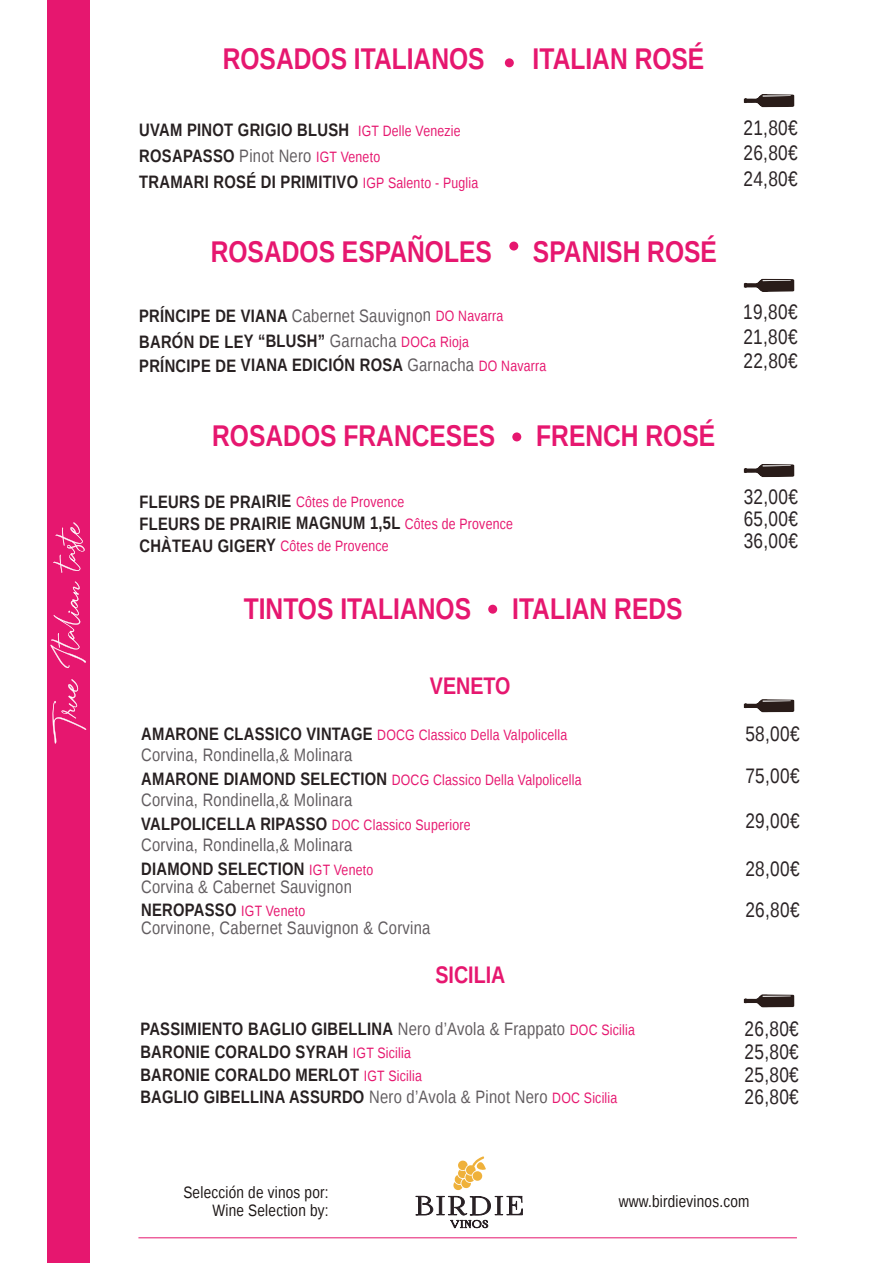
<style>
.page{position:relative;width:893px;height:1263px;background:#fff}
.page>*{position:absolute;margin:0;border:0;box-sizing:border-box;transform-origin:0 0}
.t1{font:700 30px "Liberation Sans Narrow";color:#e6176f}
.t2{font:700 24px "Liberation Sans Narrow";color:#e6176f}
.t3{font:21px "Liberation Sans Narrow";letter-spacing:.015em;color:#2b2426}
.t4{font:700 18px "Liberation Sans Narrow";letter-spacing:.015em;color:#272021}
.t5{font:18px/18px "Liberation Sans Narrow";letter-spacing:.015em;color:#615c5f}
.t6{font:16.5px/18px "Liberation Sans Narrow";letter-spacing:.015em;color:#1b1514;text-align:right}
.t7{font:15px "Liberation Sans Narrow";letter-spacing:.015em;color:#e6176f}
.s1{font-weight:400;font-size:15px;color:#e6176f}
.s2{font-weight:400;color:#615c5f}
.s3{font-weight:700;color:#272021}
.s4{font-size:15px;color:#e6176f}
.s5{font-weight:700;font-size:18px;color:#272021}
</style>
<div class="page">
<div style="left:47px;top:0;width:42px;height:1263px;background:#e6176f"></div>
<svg style="left:52px;top:679px;width:34px;height:65px"></svg>
<svg style="left:50px;top:581px;width:36px;height:87px"></svg>
<svg style="left:53px;top:522px;width:32px;height:51px"></svg>
<div style="left:505px;top:58px;width:9px;height:9px;background:#e6176f;border-radius:50%"></div>
<div style="left:509px;top:242px;width:9px;height:9px;background:#e6176f;border-radius:50%"></div>
<div style="left:512px;top:432px;width:9px;height:9px;background:#e6176f;border-radius:50%"></div>
<div style="left:488px;top:605px;width:9px;height:9px;background:#e6176f;border-radius:50%"></div>
<svg style="left:453px;top:1156px;width:33px;height:34px"></svg>
<svg style="left:415px;top:1196px;width:108px;height:33px"></svg>
<hr style="left:138px;top:1237px;width:659px;height:1px;background:#e6176f">
<svg style="left:743px;top:94px;width:52px;height:13px"></svg>
<svg style="left:743px;top:279px;width:52px;height:13px"></svg>
<svg style="left:743px;top:464px;width:52px;height:13px"></svg>
<svg style="left:743px;top:699px;width:52px;height:13px"></svg>
<svg style="left:743px;top:994px;width:52px;height:13px"></svg>
<h1 class="t1" style="left:223px;top:38px;width:263px">ROSADOS ITALIANOS</h1>
<h1 class="t1" style="left:533px;top:38px;width:173px">ITALIAN ROSÉ</h1>
<p class="t4" style="left:139px;top:118px;width:323px">UVAM PINOT GRIGIO BLUSH <span class="s1">IGT Delle Venezie</span></p>
<p class="t3" style="left:743px;top:115px;width:56px">21,80€</p>
<p class="t4" style="left:139px;top:143px;width:242px">ROSAPASSO <span class="s2">Pinot Nero</span> <span class="s1">IGT Veneto</span></p>
<p class="t3" style="left:743px;top:141px;width:56px">26,80€</p>
<p class="t4" style="left:139px;top:169px;width:341px">TRAMARI ROSÉ DI PRIMITIVO <span class="s1">IGP Salento - Puglia</span></p>
<p class="t3" style="left:743px;top:166px;width:56px">24,80€</p>
<h1 class="t1" style="left:211px;top:231px;width:283px">ROSADOS ESPAÑOLES</h1>
<h1 class="t1" style="left:533px;top:231px;width:186px">SPANISH ROSÉ</h1>
<p class="t5" style="left:139px;top:307px;width:366px"><span class="s3">PRÍNCIPE DE VIANA</span> Cabernet Sauvignon <span class="s4">DO Navarra</span></p>
<p class="t3" style="left:743px;top:299px;width:56px">19,80€</p>
<p class="t4" style="left:139px;top:329px;width:331px">BARÓN DE LEY “BLUSH” <span class="s2">Garnacha</span> <span class="s1">DOCa Rioja</span></p>
<p class="t3" style="left:743px;top:325px;width:56px">21,80€</p>
<p class="t4" style="left:139px;top:353px;width:409px">PRÍNCIPE DE VIANA EDICIÓN ROSA <span class="s2">Garnacha</span> <span class="s1">DO Navarra</span></p>
<p class="t3" style="left:743px;top:349px;width:56px">22,80€</p>
<h1 class="t1" style="left:212px;top:415px;width:284px">ROSADOS FRANCESES</h1>
<h1 class="t1" style="left:536px;top:415px;width:181px">FRENCH ROSÉ</h1>
<p class="t4" style="left:139px;top:489px;width:266px">FLEURS DE PRAIRIE <span class="s1">Côtes de Provence</span></p>
<p class="t3" style="left:744px;top:485px;width:56px">32,00€</p>
<p class="t4" style="left:139px;top:511px;width:375px">FLEURS DE PRAIRIE MAGNUM 1,5L <span class="s1">Côtes de Provence</span></p>
<p class="t3" style="left:744px;top:507px;width:56px">65,00€</p>
<p class="t7" style="left:139px;top:538px;width:251px"><span class="s5">CHÀTEAU GIGERY</span> Côtes de Provence</p>
<p class="t3" style="left:744px;top:529px;width:56px">36,00€</p>
<h1 class="t1" style="left:244px;top:588px;width:229px">TINTOS ITALIANOS</h1>
<h1 class="t1" style="left:512px;top:588px;width:172px">ITALIAN REDS</h1>
<h2 class="t2" style="left:430px;top:669px;width:82px">VENETO</h2>
<p class="t7" style="left:141px;top:727px;width:428px"><span class="s5">AMARONE CLASSICO VINTAGE</span> DOCG Classico Della Valpolicella</p>
<p class="t5" style="left:141px;top:747px;width:213px">Corvina, Rondinella,&amp; Molinara</p>
<p class="t3" style="left:745px;top:722px;width:56px">58,00€</p>
<p class="t7" style="left:141px;top:772px;width:442px"><span class="s5">AMARONE DIAMOND SELECTION</span> DOCG Classico Della Valpolicella</p>
<p class="t5" style="left:141px;top:792px;width:213px">Corvina, Rondinella,&amp; Molinara</p>
<p class="t3" style="left:745px;top:764px;width:56px">75,00€</p>
<p class="t7" style="left:141px;top:816px;width:331px"><span class="s5">VALPOLICELLA RIPASSO</span> DOC Classico Superiore</p>
<p class="t5" style="left:141px;top:836px;width:213px">Corvina, Rondinella,&amp; Molinara</p>
<p class="t3" style="left:745px;top:809px;width:56px">29,00€</p>
<p class="t3" style="left:745px;top:856px;width:56px">28,00€</p>
<p class="t5" style="left:141px;top:860px;width:234px"><span class="s3">DIAMOND SELECTION</span> <span class="s4">IGT Veneto<br></span>Corvina &amp; Cabernet Sauvignon</p>
<p class="t5" style="left:141px;top:902px;width:291px"><span class="s3">NEROPASSO</span> <span class="s4">IGT Veneto<br></span>Corvinone, Cabernet Sauvignon &amp; Corvina</p>
<p class="t3" style="left:745px;top:898px;width:56px">26,80€</p>
<h2 class="t2" style="left:435px;top:958px;width:71px">SICILIA</h2>
<p class="t4" style="left:140px;top:1017px;width:496px">PASSIMIENTO BAGLIO GIBELLINA <span class="s2">Nero d’Avola &amp; Frappato</span> <span class="s1">DOC Sicilia</span></p>
<p class="t3" style="left:745px;top:1017px;width:56px">26,80€</p>
<p class="t4" style="left:140px;top:1039px;width:272px">BARONIE CORALDO SYRAH <span class="s1">IGT Sicilia</span></p>
<p class="t3" style="left:745px;top:1040px;width:56px">25,80€</p>
<p class="t4" style="left:140px;top:1062px;width:283px">BARONIE CORALDO MERLOT <span class="s1">IGT Sicilia</span></p>
<p class="t3" style="left:745px;top:1062px;width:56px">25,80€</p>
<p class="t4" style="left:140px;top:1085px;width:478px">BAGLIO GIBELLINA ASSURDO <span class="s2">Nero d’Avola &amp; Pinot Nero</span> <span class="s1">DOC Sicilia</span></p>
<p class="t3" style="left:745px;top:1085px;width:56px">26,80€</p>
<p class="t6" style="left:183px;top:1184px;width:147px">Selección de vinos por:<br>Wine Selection by:</p>
<p class="t6" style="left:619px;top:1193px;width:132px">www.birdievinos.com</p>
</div>
